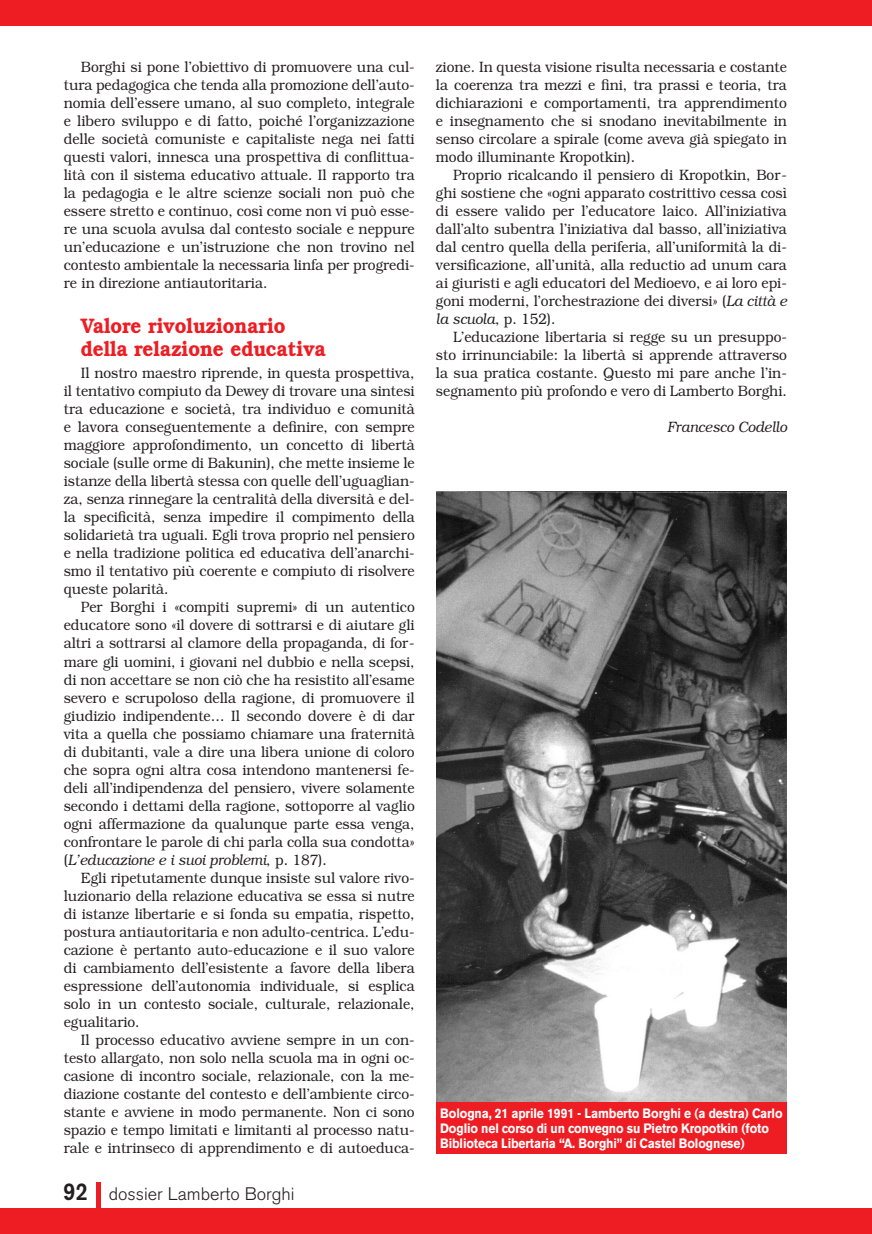
<style>
.page{position:relative;width:872px;height:1234px;background:#fff}
.page>*{position:absolute;margin:0;border:0;box-sizing:border-box;transform-origin:0 0}
.t1{font:600 21px/22.5px "Bookman";color:#ee1d23;scale:.9 1}
.t2{font:300 18px "Akzidenz Grotesk BE";color:#231f20}
.t3{font:300 15px/18px "Bookman";color:#231f20;text-align:justify;scale:.92 1}
.t4{font:italic 300 15px "Bookman";color:#231f20;scale:.92 1}
.t5{font:700 13.5px/15px "Akzidenz Grotesk BE";letter-spacing:-.01em;color:#fff;scale:.9 1}
.s1{font-style:italic}
.s2{font-weight:500;font-size:24.15px}
</style>
<div class="page">
<img style="left:436px;top:492px;width:351px;height:609px">
<div style="left:436px;top:1101px;width:351px;height:51px;background:#ee1d23"></div>
<hr style="left:96px;top:1182px;width:4px;height:51px;background:#ee1d23">
<div style="left:0;top:1208px;width:872px;height:25px;background:#ee1d23"></div>
<div style="left:0;top:0;width:872px;height:26px;background:#ee1d23"></div>
<p class="t3" style="left:64px;top:59px;width:383px;text-indent:17px">Borghi si pone l’obiettivo di promuovere una cul&shy;tura pedagogica che tenda alla promozione dell’auto&shy;nomia dell’essere umano, al suo completo, integrale e libero sviluppo e di fatto, poiché l’organizzazione delle società comuniste e capitaliste nega nei fatti questi valori, innesca una prospettiva di conflittua&shy;lità con il sistema educativo attuale. Il rapporto tra la pedagogia e le altre scienze sociali non può che essere stretto e continuo, così come non vi può esse&shy;re una scuola avulsa dal contesto sociale e neppure un’educazione e un’istruzione che non trovino nel contesto ambientale la necessaria linfa per progredi&shy;re in direzione antiautoritaria.</p>
<h1 class="t1" style="left:81px;top:316px;width:273px">Valore rivoluzionario della relazione educativa</h1>
<p class="t3" style="left:64px;top:365px;width:383px;text-indent:17px">Il nostro maestro riprende, in questa prospettiva, il tentativo compiuto da Dewey di trovare una sintesi tra educazione e società, tra individuo e comunità e lavora conseguentemente a definire, con sempre maggiore approfondimento, un concetto di libertà sociale (sulle orme di Bakunin), che mette insieme le istanze della libertà stessa con quelle dell’uguaglian&shy;za, senza rinnegare la centralità della diversità e del&shy;la specificità, senza impedire il compimento della solidarietà tra uguali. Egli trova proprio nel pensiero e nella tradizione politica ed educativa dell’anarchi&shy;smo il tentativo più coerente e compiuto di risolvere queste polarità.</p>
<p class="t3" style="left:64px;top:599px;width:383px;text-indent:17px">Per Borghi i «compiti supremi» di un autentico educatore sono «il dovere di sottrarsi e di aiutare gli altri a sottrarsi al clamore della propaganda, di for&shy;mare gli uomini, i giovani nel dubbio e nella scepsi, di non accettare se non ciò che ha resistito all’esame severo e scrupoloso della ragione, di promuovere il giudizio indipendente… Il secondo dovere è di dar vita a quella che possiamo chiamare una fraternità di dubitanti, vale a dire una libera unione di coloro che sopra ogni altra cosa intendono mantenersi fe&shy;deli all’indipendenza del pensiero, vivere solamente secondo i dettami della ragione, sottoporre al vaglio ogni affermazione da qualunque parte essa venga, confrontare le parole di chi parla colla sua condotta» (<span class="s1">L’educazione e i suoi problemi</span>, p. 187).</p>
<p class="t3" style="left:64px;top:869px;width:383px;text-indent:17px">Egli ripetutamente dunque insiste sul valore rivo&shy;luzionario della relazione educativa se essa si nutre di istanze libertarie e si fonda su empatia, rispetto, postura antiautoritaria e non adulto-centrica. L’edu&shy;cazione è pertanto auto-educazione e il suo valore di cambiamento dell’esistente a favore della libera espressione dell’autonomia individuale, si esplica solo in un contesto sociale, culturale, relazionale, egualitario.</p>
<p class="t3" style="left:64px;top:1031px;width:383px;text-indent:17px">Il processo educativo avviene sempre in un con&shy;testo allargato, non solo nella scuola ma in ogni oc&shy;casione di incontro sociale, relazionale, con la me&shy;diazione costante del contesto e dell’ambiente circo&shy;stante e avviene in modo permanente. Non ci sono spazio e tempo limitati e limitanti al processo natu&shy;rale e intrinseco di apprendimento e di autoeduca-</p>
<p class="t2" style="left:63px;top:1186px;width:233px"><span class="s2">92</span> dossier Lamberto Borghi</p>
<p class="t3" style="left:436px;top:59px;width:383px">zione. In questa visione risulta necessaria e costante la coerenza tra mezzi e fini, tra prassi e teoria, tra dichiarazioni e comportamenti, tra apprendimento e insegnamento che si snodano inevitabilmente in senso circolare a spirale (come aveva già spiegato in modo illuminante Kropotkin).</p>
<p class="t3" style="left:436px;top:167px;width:383px;text-indent:17px">Proprio ricalcando il pensiero di Kropotkin, Bor&shy;ghi sostiene che «ogni apparato costrittivo cessa così di essere valido per l’educatore laico. All’iniziativa dall’alto subentra l’iniziativa dal basso, all’iniziativa dal centro quella della periferia, all’uniformità la di&shy;versificazione, all’unità, alla reductio ad unum cara ai giuristi e agli educatori del Medioevo, e ai loro epi&shy;goni moderni, l’orchestrazione dei diversi» (<span class="s1">La città e la scuola</span>, p. 152).</p>
<p class="t3" style="left:436px;top:329px;width:383px;text-indent:17px">L’educazione libertaria si regge su un presuppo&shy;sto irrinunciabile: la libertà si apprende attraverso la sua pratica costante. Questo mi pare anche l’in&shy;segnamento più profondo e vero di Lamberto Borghi.</p>
<p class="t4" style="left:667px;top:421px;width:132px">Francesco Codello</p>
<p class="t5" style="left:440px;top:1106px;width:382px">Bologna, 21 aprile 1991 - Lamberto Borghi e (a destra) Carlo<br>Doglio nel corso di un convegno su Pietro Kropotkin (foto<br>Biblioteca Libertaria “A. Borghi” di Castel Bolognese)</p>
</div>
